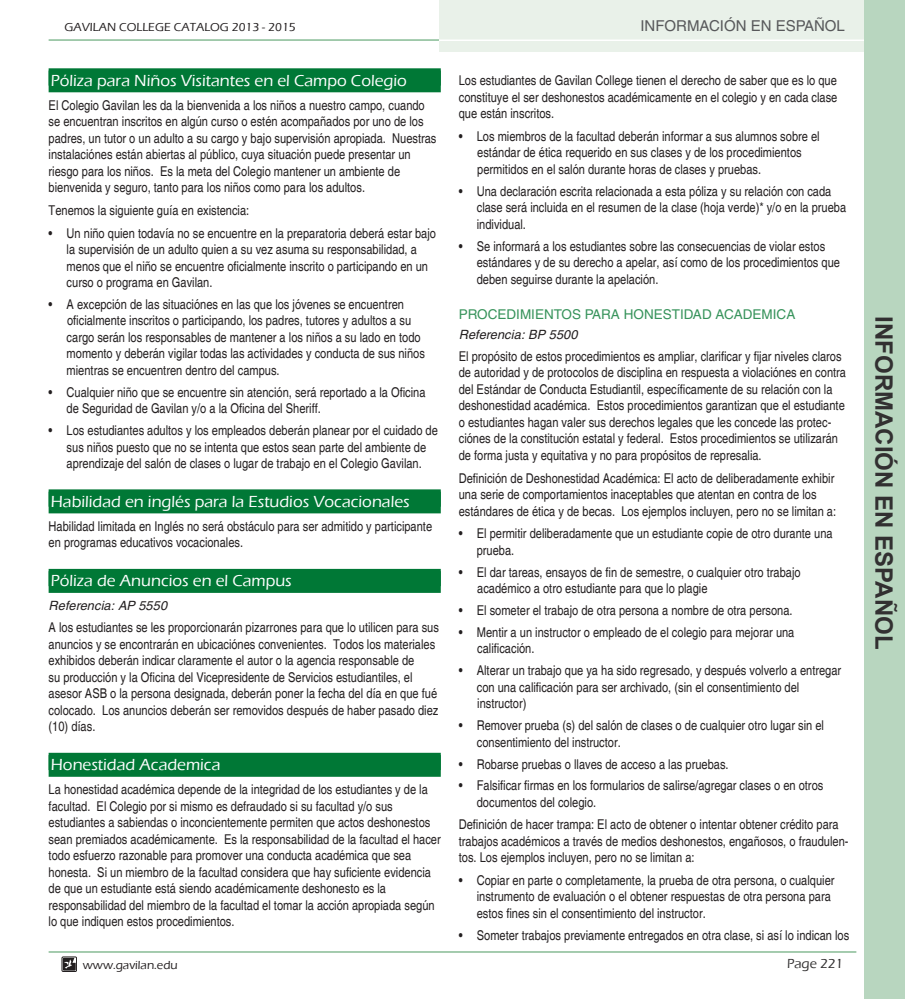
<style>
.page{position:relative;width:905px;height:999px;background:#fff}
.page>*{position:absolute;margin:0;border:0;box-sizing:border-box;transform-origin:0 0}
.t1{font:700 24px "Arial";color:#323031}
.SUB_Headline_color_1{font:500 16.5px "Eras ITC";color:#fff}
.t2{font:15px "Helvetica";color:#58595b}
.body_text{font:condensed 13.5px/16.5px "Helvetica";color:#231f20}
.Bulleted_Body{font:condensed 13.5px/16.5px "Helvetica";color:#231f20}
.Sub_Headline_color_9{font:13.5px "Helvetica";color:#37935b}
.t3{font:500 13.5px "Eras ITC";color:#323031}
.body_text_ed_codes{font:italic 12.75px "Helvetica";letter-spacing:.005em;color:#231f20}
.t4{font:500 12px "Eras ITC";color:#231f20}
</style>
<div class="page">
<div style="left:439px;top:0;width:465px;height:51px;background:#e9f1e9"></div>
<hr style="left:438px;top:40px;width:466px;height:1px;background:#fff">
<hr style="left:49px;top:39px;width:390px;height:2px;background:#87bb95">
<hr style="left:49px;top:951px;width:807px;height:2px;background:#87bb95">
<div style="left:62px;top:957px;width:15px;height:15px;border:1px solid #231f20"></div>
<svg style="left:63px;top:958px;width:13px;height:13px"></svg>
<div style="left:863px;top:0;width:41px;height:999px;background:#b8d6bf"></div>
<div style="left:49px;top:68px;width:392px;height:24px;background:#007836"></div>
<div style="left:49px;top:489px;width:392px;height:24px;background:#007836"></div>
<div style="left:49px;top:569px;width:392px;height:24px;background:#007836"></div>
<div style="left:49px;top:753px;width:392px;height:24px;background:#007836"></div>
<p class="t4" style="left:65px;top:20px;width:233px">GAVILAN COLLEGE CATALOG 2013 - 2015</p>
<p class="t2" style="left:640px;top:17px;width:206px">INFORMACIÓN EN ESPAÑOL</p>
<p class="SUB_Headline_color_1" style="left:51px;top:71px;width:357px">Póliza para Niños Visitantes en el Campo Colegio</p>
<p class="body_text" style="left:49px;top:97px;width:389px">El Colegio Gavilan les da la bienvenida a los niños a nuestro campo, cuando se encuentran inscritos en algún curso o estén acompañados por uno de los padres, un tutor o un adulto a su cargo y bajo supervisión apropiada. Nuestras instalaciónes están abiertas al público, cuya situación puede presentar un riesgo para los niños. Es la meta del Colegio mantener un ambiente de</p>
<p class="body_text" style="left:49px;top:179px;width:318px">bienvenida y seguro, tanto para los niños como para los adultos.</p>
<p class="body_text" style="left:49px;top:202px;width:202px">Tenemos la siguiente guía en existencia:</p>
<p class="Bulleted_Body" style="left:67px;top:225px;width:371px;text-indent:-18px">• Un niño quien todavía no se encuentre en la preparatoria deberá estar bajo la supervisión de un adulto quien a su vez asuma su responsabilidad, a menos que el niño se encuentre oficialmente inscrito o participando en un curso o programa en Gavilan.</p>
<p class="Bulleted_Body" style="left:49px;top:296px;width:357px">• A excepción de las situaciónes en las que los jóvenes se encuentren</p>
<p class="Bulleted_Body" style="left:67px;top:313px;width:360px">oficialmente inscritos o participando, los padres, tutores y adultos a su cargo serán los responsables de mantener a los niños a su lado en todo momento y deberán vigilar todas las actividades y conducta de sus niños mientras se encuentren dentro del campus.</p>
<p class="Bulleted_Body" style="left:67px;top:384px;width:360px;text-indent:-18px">• Cualquier niño que se encuentre sin atención, será reportado a la Oficina de Seguridad de Gavilan y/o a la Oficina del Sheriff.</p>
<p class="Bulleted_Body" style="left:49px;top:422px;width:391px;text-align:center">• Los estudiantes adultos y los empleados deberán planear por el cuidado de sus niños puesto que no se intenta que estos sean parte del ambiente de aprendizaje del salón de clases o lugar de trabajo en el Colegio Gavilan.</p>
<p class="SUB_Headline_color_1" style="left:51px;top:492px;width:360px">Habilidad en inglés para la Estudios Vocacionales</p>
<p class="body_text" style="left:49px;top:518px;width:385px">Habilidad limitada en Inglés no será obstáculo para ser admitido y participante en programas educativos vocacionales.</p>
<p class="SUB_Headline_color_1" style="left:51px;top:571px;width:242px">Póliza de Anuncios en el Campus</p>
<p class="body_text_ed_codes" style="left:49px;top:598px;width:120px">Referencia: AP 5550</p>
<p class="body_text" style="left:49px;top:619px;width:392px">A los estudiantes se les proporcionarán pizarrones para que lo utilicen para sus anuncios y se encontrarán en ubicaciónes convenientes. Todos los materiales exhibidos deberán indicar claramente el autor o la agencia responsable de<br>su producción y la Oficina del Vicepresidente de Servicios estudiantiles, el asesor ASB o la persona designada, deberán poner la fecha del día en que fué colocado. Los anuncios deberán ser removidos después de haber pasado diez (10) días.</p>
<p class="SUB_Headline_color_1" style="left:51px;top:755px;width:171px">Honestidad Academica</p>
<p class="body_text" style="left:49px;top:781px;width:381px">La honestidad académica depende de la integridad de los estudiantes y de la facultad. El Colegio por si mismo es defraudado si su facultad y/o sus</p>
<p class="body_text" style="left:49px;top:814px;width:393px">estudiantes a sabiendas o inconcientemente permiten que actos deshonestos sean premiados académicamente. Es la responsabilidad de la facultad el hacer todo esfuerzo razonable para promover una conducta académica que sea honesta. Si un miembro de la facultad considera que hay suficiente evidencia de que un estudiante está siendo académicamente deshonesto es la</p>
<p class="body_text" style="left:49px;top:897px;width:387px">responsabilidad del miembro de la facultad el tomar la acción apropiada según lo que indiquen estos procedimientos.</p>
<p class="body_text" style="left:459px;top:73px;width:380px;text-align:justify">Los estudiantes de Gavilan College tienen el derecho de saber que es lo que constituye el ser deshonestos académicamente en el colegio y en cada clase que están inscritos.</p>
<p class="Bulleted_Body" style="left:459px;top:128px;width:362px">• Los miembros de la facultad deberán informar a sus alumnos sobre el</p>
<p class="Bulleted_Body" style="left:477px;top:145px;width:326px">estándar de ética requerido en sus clases y de los procedimientos</p>
<p class="Bulleted_Body" style="left:477px;top:161px;width:285px">permitidos en el salón durante horas de clases y pruebas.</p>
<p class="Bulleted_Body" style="left:477px;top:183px;width:371px;text-indent:-18px">• Una declaración escrita relacionada a esta póliza y su relación con cada clase será incluida en el resumen de la clase (hoja verde)* y/o en la prueba individual.</p>
<p class="Bulleted_Body" style="left:477px;top:238px;width:365px;text-indent:-18px">• Se informará a los estudiantes sobre las consecuencias de violar estos estándares y de su derecho a apelar, así como de los procedimientos que deben seguirse durante la apelación.</p>
<p class="Sub_Headline_color_9" style="left:459px;top:307px;width:338px">PROCEDIMIENTOS PARA HONESTIDAD ACADEMICA</p>
<p class="body_text_ed_codes" style="left:459px;top:327px;width:120px">Referencia: BP 5500</p>
<p class="body_text" style="left:459px;top:348px;width:389px">El propósito de estos procedimientos es ampliar, clarificar y fijar niveles claros de autoridad y de protocolos de disciplina en respuesta a violaciónes en contra del Estándar de Conducta Estudiantil, específicamente de su relación con la deshonestidad académica. Estos procedimientos garantizan que el estudiante o estudiantes hagan valer sus derechos legales que les concede las protec&shy;ciónes de la constitución estatal y federal. Estos procedimientos se utilizarán de forma justa y equitativa y no para propósitos de represalia.</p>
<p class="body_text" style="left:459px;top:470px;width:379px">Definición de Deshonestidad Académica: El acto de deliberadamente exhibir una serie de comportamientos inaceptables que atentan en contra de los estándares de ética y de becas. Los ejemplos incluyen, pero no se limitan a:</p>
<p class="Bulleted_Body" style="left:477px;top:525px;width:357px;text-indent:-18px">• El permitir deliberadamente que un estudiante copie de otro durante una prueba.</p>
<p class="Bulleted_Body" style="left:459px;top:564px;width:343px">• El dar tareas, ensayos de fin de semestre, o cualquier otro trabajo</p>
<p class="Bulleted_Body" style="left:477px;top:580px;width:232px">académico a otro estudiante para que lo plagie</p>
<p class="Bulleted_Body" style="left:459px;top:602px;width:335px">• El someter el trabajo de otra persona a nombre de otra persona.</p>
<p class="Bulleted_Body" style="left:459px;top:624px;width:337px">• Mentir a un instructor o empleado de el colegio para mejorar una</p>
<p class="Bulleted_Body" style="left:477px;top:640px;width:59px">calificación.</p>
<p class="Bulleted_Body" style="left:477px;top:662px;width:366px;text-indent:-18px">• Alterar un trabajo que ya ha sido regresado, y después volverlo a entregar con una calificación para ser archivado, (sin el consentimiento del</p>
<p class="Bulleted_Body" style="left:477px;top:695px;width:51px">instructor)</p>
<p class="Bulleted_Body" style="left:477px;top:717px;width:349px;text-indent:-18px">• Remover prueba (s) del salón de clases o de cualquier otro lugar sin el consentimiento del instructor.</p>
<p class="Bulleted_Body" style="left:459px;top:756px;width:271px">• Robarse pruebas o llaves de acceso a las pruebas.</p>
<p class="Bulleted_Body" style="left:477px;top:778px;width:348px;text-indent:-18px">• Falsificar firmas en los formularios de salirse/agregar clases o en otros documentos del colegio.</p>
<p class="body_text" style="left:459px;top:817px;width:391px">Definición de hacer trampa: El acto de obtener o intentar obtener crédito para trabajos académicos a través de medios deshonestos, engañosos, o fraudulen&shy;tos. Los ejemplos incluyen, pero no se limitan a:</p>
<p class="Bulleted_Body" style="left:477px;top:872px;width:359px;text-indent:-18px">• Copiar en parte o completamente, la prueba de otra persona, o cualquier instrumento de evaluación o el obtener respuestas de otra persona para estos fines sin el consentimiento del instructor.</p>
<p class="Bulleted_Body" style="left:459px;top:927px;width:392px">• Someter trabajos previamente entregados en otra clase, si así lo indican los</p>
<h1 class="t1" style="left:899px;top:316px;width:334px;rotate:90deg">INFORMACIÓN EN ESPAÑOL</h1>
<p class="t4" style="left:83px;top:958px;width:96px">www.gavilan.edu</p>
<p class="t3" style="left:787px;top:956px;width:58px">Page 221</p>
</div>
